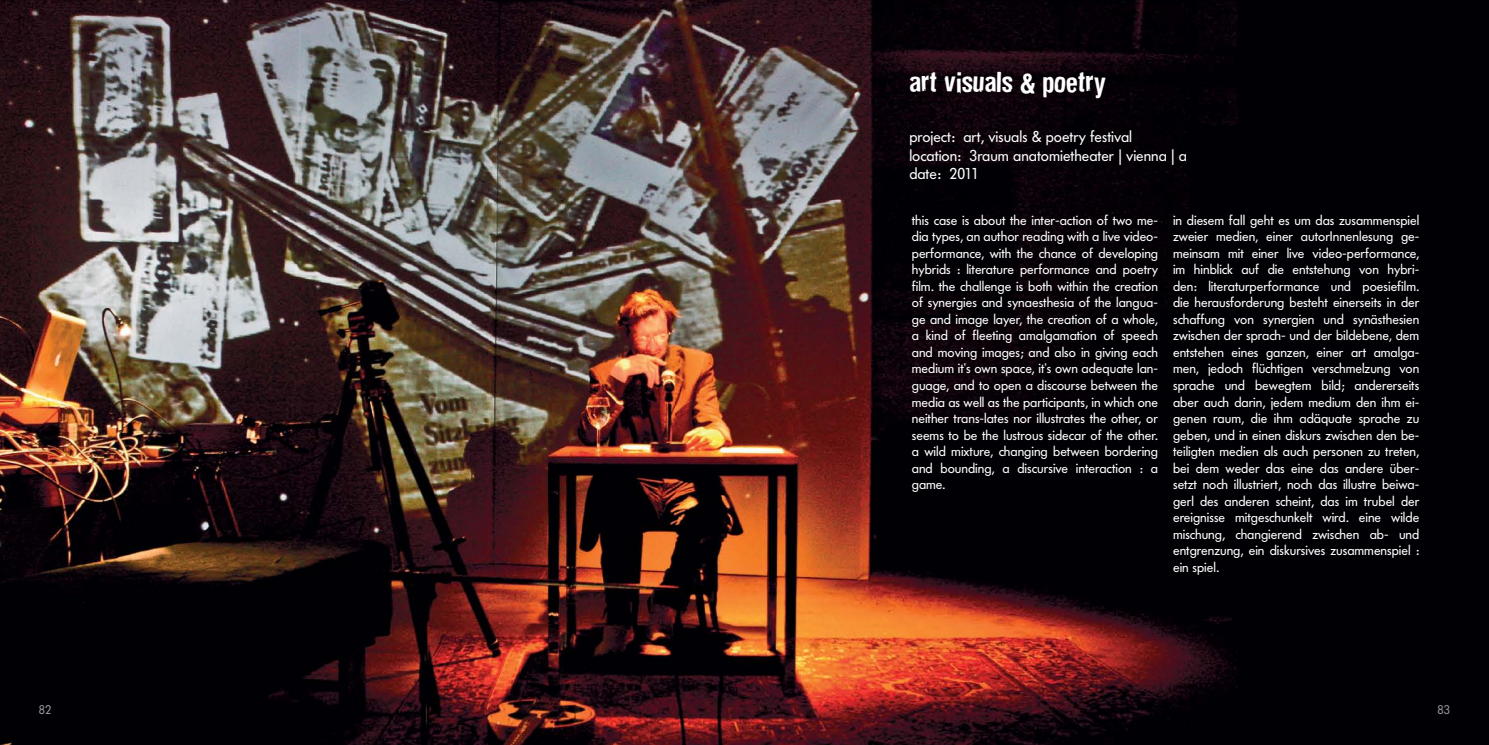
<style>
.page{position:relative;width:1489px;height:745px;background:#fff}
.page>*{position:absolute;margin:0;border:0;box-sizing:border-box;transform-origin:0 0}
.t1{font:26.25px "Dirtyhouse";color:#fff}
.t2{font:15.62px/18.8px "Futura BQ";color:#fff}
.t3{font:13.75px/16.5px "Futura BQ";color:#fff;text-align:justify}
.t4{font:12.5px "Futura BQ";color:#939598}
</style>
<div class="page">
<img style="left:0;top:0;width:1488px;height:744px">
<h1 class="t1" style="left:909px;top:63px;width:198px">art visuals &amp; poetry</h1>
<p class="t2" style="left:909px;top:127px;width:279px">project: art, visuals &amp; poetry festival location: 3raum anatomietheater | vienna | a date: 2011</p>
<p class="t3" style="left:911px;top:212px;width:248px">this case is about the inter-action of two me&shy;dia types, an author reading with a live video&shy;performance, with the chance of developing hybrids : literature performance and poetry film. the challenge is both within the creation of synergies and synaesthesia of the langua&shy;ge and image layer, the creation of a whole, a kind of fleeting amalgamation of speech and moving images; and also in giving each medium it’s own space, it’s own adequate lan&shy;guage, and to open a discourse between the media as well as the participants, in which one neither trans-lates nor illustrates the other, or seems to be the lustrous sidecar of the other. a wild mixture, changing between bordering and bounding, a discursive interaction : a game.</p>
<p class="t3" style="left:1172px;top:212px;width:248px">in diesem fall geht es um das zusammenspiel zweier medien, einer autorInnenlesung ge&shy;meinsam mit einer live video-performance, im hinblick auf die entstehung von hybri&shy;den: literaturperformance und poesiefilm. die herausforderung besteht einerseits in der schaffung von synergien und synästhesien zwischen der sprach- und der bildebene, dem entstehen eines ganzen, einer art amalga&shy;men, jedoch flüchtigen verschmelzung von sprache und bewegtem bild; andererseits aber auch darin, jedem medium den ihm ei&shy;genen raum, die ihm adäquate sprache zu geben, und in einen diskurs zwischen den be&shy;teiligten medien als auch personen zu treten, bei dem weder das eine das andere über&shy;setzt noch illustriert, noch das illustre beiwa&shy;gerl des anderen scheint, das im trubel der ereignisse mitgeschunkelt wird. eine wilde mischung, changierend zwischen ab- und entgrenzung, ein diskursives zusammenspiel : ein spiel.</p>
<p class="t4" style="left:39px;top:702px;width:14px">82</p>
<p class="t4" style="left:1437px;top:702px;width:14px">83</p>
</div>
